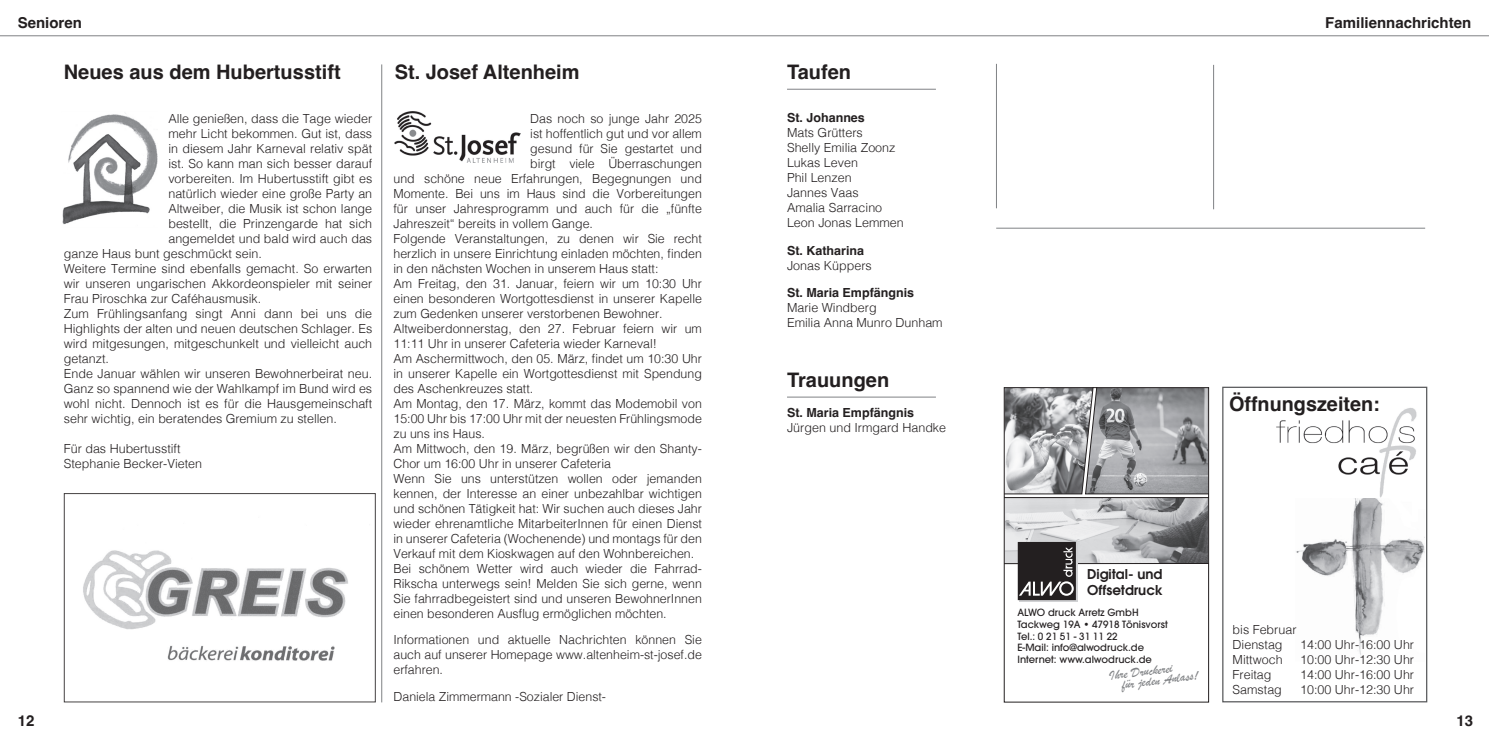
<style>
.page{position:relative;width:1489px;height:745px;background:#fff}
.page>*{position:absolute;margin:0;border:0;box-sizing:border-box;transform-origin:0 0}
.t1{font:700 20px "Helvetica";color:#231f20}
.t2{font:700 15px "Helvetica";color:#231f20}
.t3{font:13.5px/10.5px "Brush Script";color:#808285}
.t4{font:600 13.5px/16.1px "Avant Garde";color:#231f20}
.t5{font:300 12.5px/15px "Helvetica";color:#231f20}
.t6{font:700 12.5px "Helvetica";color:#231f20}
.t7{font:500 9.88px/11.6px "Avant Garde";color:#231f20}
</style>
<div class="page">
<hr style="left:787px;top:89px;width:148px;height:1px;background:#808285">
<hr style="left:787px;top:396px;width:148px;height:1px;background:#808285">
<img style="left:395px;top:112px;width:125px;height:50px">
<hr style="left:381px;top:64px;width:1px;height:638px;background:#808285">
<img style="left:62px;top:113px;width:96px;height:112px">
<hr style="left:0;top:35px;width:1488px;height:1px;background:#808285">
<img style="left:83px;top:550px;width:265px;height:111px">
<div style="left:64px;top:493px;width:312px;height:209px;border:1px solid #231f20"></div>
<div style="left:1222px;top:386px;width:205px;height:316px;border:1px solid #57585a"></div>
<hr style="left:996px;top:64px;width:1px;height:144px;background:#808285">
<img style="left:1296px;top:497px;width:127px;height:158px">
<img style="left:1276px;top:408px;width:141px;height:89px">
<div style="left:1019px;top:543px;width:58px;height:58px;background:#231f20"></div>
<svg style="left:1005px;top:389px;width:201px;height:210px"></svg>
<div style="left:1003px;top:387px;width:205px;height:315px;border:1px solid #231f20"></div>
<hr style="left:1213px;top:65px;width:1px;height:144px;background:#808285">
<hr style="left:996px;top:228px;width:428px;height:1px;background:#808285">
<p class="t2" style="left:18px;top:14px;width:66px">Senioren</p>
<p class="t2" style="left:1325px;top:14px;width:147px">Familiennachrichten</p>
<h1 class="t1" style="left:64px;top:60px;width:278px">Neues aus dem Hubertusstift</h1>
<p class="t5" style="left:168px;top:110px;width:205px">Alle genießen, dass die Tage wieder</p>
<p class="t5" style="left:168px;top:125px;width:205px">mehr Licht bekommen. Gut ist, dass</p>
<p class="t5" style="left:168px;top:140px;width:205px">in diesem Jahr Karneval relativ spät</p>
<p class="t5" style="left:168px;top:155px;width:205px">ist. So kann man sich besser darauf</p>
<p class="t5" style="left:168px;top:170px;width:205px">vorbereiten. Im Hubertusstift gibt es</p>
<p class="t5" style="left:168px;top:185px;width:205px">natürlich wieder eine große Party an</p>
<p class="t5" style="left:168px;top:200px;width:205px">Altweiber, die Musik ist schon lange</p>
<p class="t5" style="left:168px;top:215px;width:205px">bestellt, die Prinzengarde hat sich</p>
<p class="t5" style="left:168px;top:230px;width:205px">angemeldet und bald wird auch das</p>
<p class="t5" style="left:64px;top:245px;width:199px">ganze Haus bunt geschmückt sein.</p>
<p class="t5" style="left:64px;top:260px;width:310px">Weitere Termine sind ebenfalls gemacht. So erwarten</p>
<p class="t5" style="left:64px;top:275px;width:310px">wir unseren ungarischen Akkordeonspieler mit seiner</p>
<p class="t5" style="left:64px;top:290px;width:199px">Frau Piroschka zur Caféhausmusik.</p>
<p class="t5" style="left:64px;top:305px;width:310px">Zum Frühlingsanfang singt Anni dann bei uns die</p>
<p class="t5" style="left:64px;top:320px;width:310px">Highlights der alten und neuen deutschen Schlager. Es</p>
<p class="t5" style="left:64px;top:335px;width:310px">wird mitgesungen, mitgeschunkelt und vielleicht auch</p>
<p class="t5" style="left:64px;top:350px;width:47px">getanzt.</p>
<p class="t5" style="left:64px;top:365px;width:310px">Ende Januar wählen wir unseren Bewohnerbeirat neu.</p>
<p class="t5" style="left:64px;top:380px;width:310px">Ganz so spannend wie der Wahlkampf im Bund wird es</p>
<p class="t5" style="left:64px;top:395px;width:310px">wohl nicht. Dennoch ist es für die Hausgemeinschaft</p>
<p class="t5" style="left:64px;top:410px;width:274px">sehr wichtig, ein beratendes Gremium zu stellen.</p>
<p class="t5" style="left:64px;top:440px;width:140px">Für das Hubertusstift<br>Stephanie Becker-Vieten</p>
<h1 class="t1" style="left:394px;top:60px;width:186px">St. Josef Altenheim</h1>
<p class="t5" style="left:530px;top:110px;width:173px">Das noch so junge Jahr 2025</p>
<p class="t5" style="left:530px;top:125px;width:173px">ist hoffentlich gut und vor allem</p>
<p class="t5" style="left:530px;top:140px;width:173px">gesund für Sie gestartet und</p>
<p class="t5" style="left:530px;top:155px;width:173px">birgt viele Überraschungen</p>
<p class="t5" style="left:393px;top:170px;width:310px">und schöne neue Erfahrungen, Begegnungen und</p>
<p class="t5" style="left:393px;top:185px;width:310px">Momente. Bei uns im Haus sind die Vorbereitungen</p>
<p class="t5" style="left:393px;top:200px;width:310px">für unser Jahresprogramm und auch für die „fünfte</p>
<p class="t5" style="left:393px;top:215px;width:201px">Jahreszeit“ bereits in vollem Gange.</p>
<p class="t5" style="left:393px;top:230px;width:310px">Folgende Veranstaltungen, zu denen wir Sie recht</p>
<p class="t5" style="left:393px;top:245px;width:310px">herzlich in unsere Einrichtung einladen möchten, finden</p>
<p class="t5" style="left:393px;top:260px;width:266px">in den nächsten Wochen in unserem Haus statt:</p>
<p class="t5" style="left:393px;top:275px;width:310px">Am Freitag, den 31. Januar, feiern wir um 10:30 Uhr</p>
<p class="t5" style="left:393px;top:290px;width:310px">einen besonderen Wortgottesdienst in unserer Kapelle</p>
<p class="t5" style="left:393px;top:305px;width:270px">zum Gedenken unserer verstorbenen Bewohner.</p>
<p class="t5" style="left:393px;top:320px;width:310px">Altweiberdonnerstag, den 27. Februar feiern wir um</p>
<p class="t5" style="left:393px;top:335px;width:265px">11:11 Uhr in unserer Cafeteria wieder Karneval!</p>
<p class="t5" style="left:393px;top:350px;width:310px">Am Aschermittwoch, den 05. März, findet um 10:30 Uhr</p>
<p class="t5" style="left:393px;top:365px;width:310px">in unserer Kapelle ein Wortgottesdienst mit Spendung</p>
<p class="t5" style="left:393px;top:380px;width:141px">des Aschenkreuzes statt.</p>
<p class="t5" style="left:393px;top:395px;width:310px">Am Montag, den 17. März, kommt das Modemobil von</p>
<p class="t5" style="left:393px;top:410px;width:310px">15:00 Uhr bis 17:00 Uhr mit der neuesten Frühlingsmode</p>
<p class="t5" style="left:393px;top:425px;width:93px">zu uns ins Haus.</p>
<p class="t5" style="left:393px;top:440px;width:310px">Am Mittwoch, den 19. März, begrüßen wir den Shanty-</p>
<p class="t5" style="left:393px;top:455px;width:219px">Chor um 16:00 Uhr in unserer Cafeteria</p>
<p class="t5" style="left:393px;top:470px;width:310px">Wenn Sie uns unterstützen wollen oder jemanden</p>
<p class="t5" style="left:393px;top:485px;width:310px">kennen, der Interesse an einer unbezahlbar wichtigen</p>
<p class="t5" style="left:393px;top:500px;width:310px">und schönen Tätigkeit hat: Wir suchen auch dieses Jahr</p>
<p class="t5" style="left:393px;top:515px;width:310px">wieder ehrenamtliche MitarbeiterInnen für einen Dienst</p>
<p class="t5" style="left:393px;top:530px;width:310px">in unserer Cafeteria (Wochenende) und montags für den</p>
<p class="t5" style="left:393px;top:545px;width:302px">Verkauf mit dem Kioskwagen auf den Wohnbereichen.</p>
<p class="t5" style="left:393px;top:560px;width:310px">Bei schönem Wetter wird auch wieder die Fahrrad-</p>
<p class="t5" style="left:393px;top:575px;width:310px">Rikscha unterwegs sein! Melden Sie sich gerne, wenn</p>
<p class="t5" style="left:393px;top:590px;width:310px">Sie fahrradbegeistert sind und unseren BewohnerInnen</p>
<p class="t5" style="left:393px;top:605px;width:275px">einen besonderen Ausflug ermöglichen möchten.</p>
<p class="t5" style="left:393px;top:631px;width:310px;text-align:justify">Informationen und aktuelle Nachrichten können Sie auch auf unserer Homepage www.altenheim-st-josef.de erfahren.</p>
<p class="t5" style="left:393px;top:687px;width:214px">Daniela Zimmermann -Sozialer Dienst-</p>
<h1 class="t1" style="left:787px;top:60px;width:66px">Taufen</h1>
<p class="t6" style="left:787px;top:110px;width:79px">St. Johannes</p>
<p class="t5" style="left:787px;top:124px;width:118px">Mats Grütters<br>Shelly Emilia Zoonz<br>Lukas Leven<br>Phil Lenzen<br>Jannes Vaas<br>Amalia Sarracino<br>Leon Jonas Lemmen</p>
<p class="t6" style="left:787px;top:242px;width:79px">St. Katharina</p>
<p class="t5" style="left:787px;top:257px;width:86px">Jonas Küppers</p>
<p class="t6" style="left:787px;top:285px;width:129px">St. Maria Empfängnis</p>
<p class="t5" style="left:787px;top:299px;width:157px">Marie Windberg<br>Emilia Anna Munro Dunham</p>
<h1 class="t1" style="left:787px;top:368px;width:104px">Trauungen</h1>
<p class="t6" style="left:787px;top:405px;width:129px">St. Maria Empfängnis</p>
<p class="t5" style="left:787px;top:419px;width:161px">Jürgen und Irmgard Handke</p>
<h1 class="t1" style="left:1228px;top:391px;width:152px">Öffnungszeiten:</h1>
<p class="t4" style="left:1086px;top:565px;width:77px">Digital- und<br>Offsetdruck</p>
<p class="t7" style="left:1017px;top:606px;width:152px">ALWO druck Arretz GmbH<br>Tackweg 19A • 47918 Tönisvorst<br>Tel.: 0 21 51 - 31 11 22<br>E-Mail: info@alwodruck.de<br>Internet: www.alwodruck.de</p>
<p class="t3" style="left:1119px;top:668px;width:79px;text-indent:-11px;rotate:-7deg">Ihre Druckerei<br>für jeden Anlass!</p>
<p class="t5" style="left:1232px;top:620px;width:65px">bis Februar<br>Dienstag</p>
<p class="t5" style="left:1299px;top:635px;width:115px">14:00 Uhr-16:00 Uhr</p>
<p class="t5" style="left:1232px;top:650px;width:52px">Mittwoch</p>
<p class="t5" style="left:1299px;top:650px;width:115px">10:00 Uhr-12:30 Uhr</p>
<p class="t5" style="left:1232px;top:665px;width:40px">Freitag</p>
<p class="t5" style="left:1299px;top:665px;width:115px">14:00 Uhr-16:00 Uhr</p>
<p class="t5" style="left:1232px;top:680px;width:51px">Samstag</p>
<p class="t5" style="left:1299px;top:680px;width:115px">10:00 Uhr-12:30 Uhr</p>
<p class="t2" style="left:18px;top:711px;width:18px">12</p>
<p class="t2" style="left:1456px;top:710px;width:18px">13</p>
</div>
